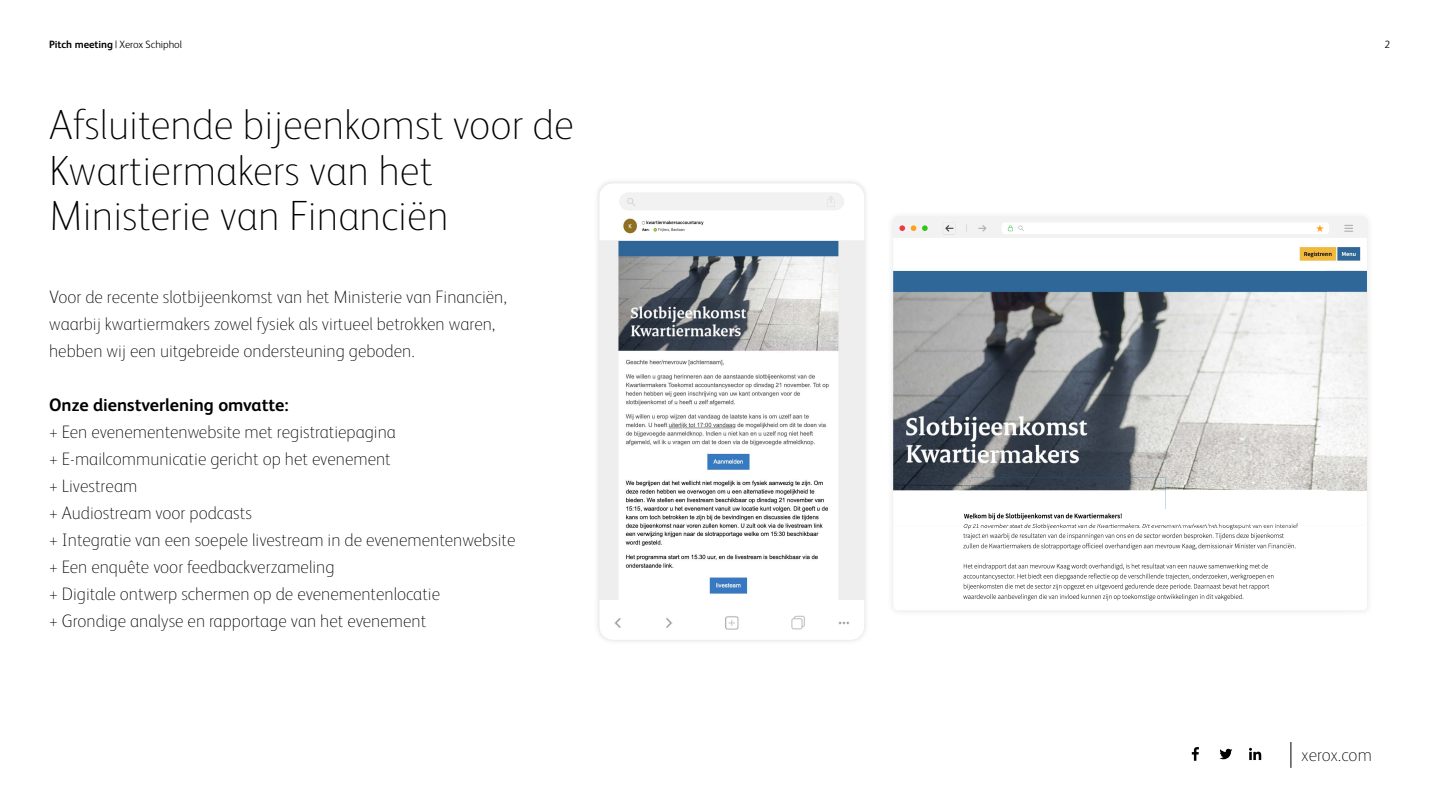
<style>
.page{position:relative;width:1440px;height:810px;background:#fff}
.page>*{position:absolute;margin:0;border:0;box-sizing:border-box;transform-origin:0 0}
.t1{font:100 42.3px/45.8px "Xerox Sans";color:#000}
.t2{font:100 18px/27px "Xerox Sans";color:#000}
.t3{font:700 18px "Xerox Sans";color:#000}
.t4{font:100 17.92px "Xerox Sans";color:#000}
.t5{font:300 10.57px "Xerox Sans";letter-spacing:-.005em;color:#000}
.s1{font-weight:700}
</style>
<div class="page">
<svg style="left:1219px;top:749px;width:13px;height:10px"></svg>
<svg style="left:1249px;top:748px;width:12px;height:12px"></svg>
<svg style="left:1192px;top:747px;width:7px;height:14px"></svg>
<svg style="left:1290px;top:742px;width:1px;height:26px"></svg>
<div style="left:594px;top:178px;width:275px;height:467px;background:#7c7b7b;opacity:.21"></div>
<svg style="left:614px;top:618px;width:7px;height:10px"></svg>
<svg style="left:666px;top:618px;width:6px;height:10px"></svg>
<svg style="left:839px;top:621px;width:10px;height:3px"></svg>
<svg style="left:791px;top:616px;width:14px;height:14px"></svg>
<svg style="left:725px;top:616px;width:14px;height:14px"></svg>
<div style="left:627px;top:196px;width:208px;height:11px;background:#f2f2f2"></div>
<img style="left:623px;top:218px;width:81px;height:16px">
<img style="left:617px;top:241px;width:226px;height:353px">
<div style="left:893px;top:217px;width:474px;height:309px;background:#f2f2f2;border-radius:6px"></div>
<svg style="left:899px;top:225px;width:6px;height:6px"></svg>
<svg style="left:911px;top:225px;width:5px;height:6px"></svg>
<svg style="left:922px;top:225px;width:6px;height:6px"></svg>
<svg style="left:945px;top:225px;width:8px;height:7px"></svg>
<svg style="left:1344px;top:225px;width:9px;height:7px"></svg>
<div style="left:1002px;top:222px;width:327px;height:12px;background:#fff;border-radius:3px"></div>
<svg style="left:1316px;top:225px;width:8px;height:7px"></svg>
<svg style="left:974px;top:222px;width:86px;height:17px"></svg>
<img style="left:963px;top:526px;width:335px;height:75px">
<img style="left:893px;top:240px;width:434px;height:204px">
<img style="left:1327px;top:240px;width:40px;height:285px">
<img style="left:893px;top:444px;width:81px;height:82px">
<img style="left:974px;top:444px;width:353px;height:41px">
<img style="left:1164px;top:485px;width:163px;height:41px">
<img style="left:974px;top:509px;width:190px;height:17px">
<img style="left:893px;top:239px;width:474px;height:1px">
<img style="left:971px;top:478px;width:194px;height:31px">
<img style="left:976px;top:438px;width:252px;height:6px">
<img style="left:1036px;top:438px;width:188px;height:5px">
<img style="left:977px;top:446px;width:250px;height:6px">
<img style="left:1058px;top:446px;width:168px;height:4px">
<img style="left:976px;top:453px;width:241px;height:6px">
<img style="left:986px;top:453px;width:219px;height:5px">
<img style="left:977px;top:461px;width:198px;height:5px">
<img style="left:1001px;top:461px;width:172px;height:4px">
<img style="left:976px;top:483px;width:26px;height:4px">
<img style="left:1004px;top:483px;width:156px;height:6px">
<img style="left:1031px;top:483px;width:117px;height:4px">
<img style="left:1000px;top:490px;width:78px;height:5px">
<img style="left:977px;top:490px;width:23px;height:5px">
<img style="left:1035px;top:490px;width:32px;height:5px">
<img style="left:976px;top:498px;width:111px;height:5px">
<img style="left:995px;top:498px;width:92px;height:4px">
<p class="t5" style="left:49px;top:37px;width:134px"><span class="s1">Pitch meeting</span> | Xerox Schiphol</p>
<p class="t5" style="left:1385px;top:37px;width:7px">2</p>
<h1 class="t1" style="left:49px;top:99px;width:526px">Afsluitende bijeenkomst voor de<br>Kwartiermakers van het<br>Ministerie van Financiën</h1>
<p class="t2" style="left:49px;top:283px;width:459px">Voor de recente slotbijeenkomst van het Ministerie van Financiën, waarbij kwartiermakers zowel fysiek als virtueel betrokken waren, hebben wij een uitgebreide ondersteuning geboden.</p>
<p class="t3" style="left:49px;top:393px;width:241px">Onze dienstverlening omvatte:</p>
<p class="t2" style="left:49px;top:418px;width:468px">+ Een evenementenwebsite met registratiepagina<br>+ E-mailcommunicatie gericht op het evenement<br>+ Livestream<br>+ Audiostream voor podcasts<br>+ Integratie van een soepele livestream in de evenementenwebsite + Een enquête voor feedbackverzameling<br>+ Digitale ontwerp schermen op de evenementenlocatie<br>+ Grondige analyse en rapportage van het evenement</p>
<p class="t4" style="left:1301px;top:743px;width:72px">xerox.com</p>
</div>
